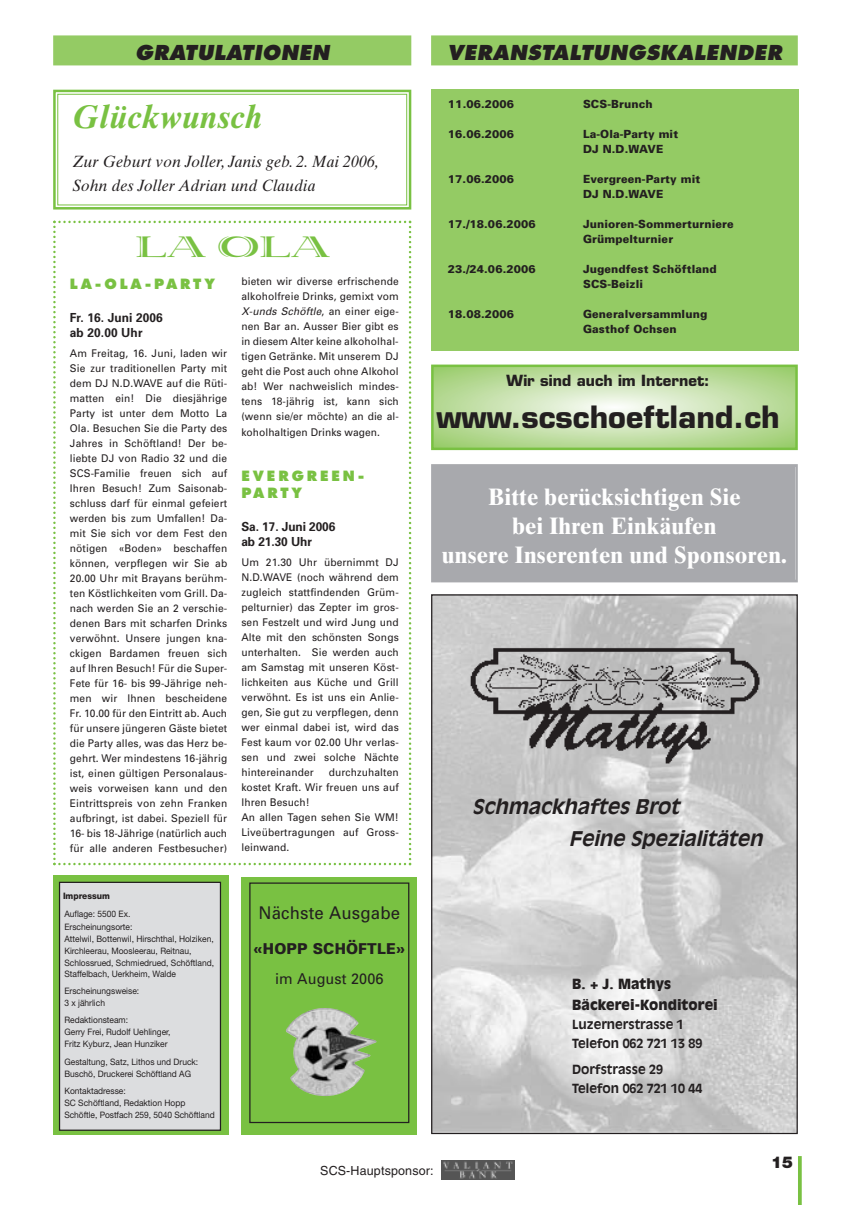
<style>
.page{position:relative;width:851px;height:1205px;background:#fff}
.page>*{position:absolute;margin:0;border:0;box-sizing:border-box;transform-origin:0 0}
.t1{font:italic 700 32.5px "Times Ten";letter-spacing:.01em;color:#79c142;scale:.96 1}
.t2{font:700 30px "Eurostile";color:#231f20}
.t3{font:30px "Viva Bold Extra Extended";color:#79c142;scale:.96 1}
.t4{font:700 23.75px/28.8px "Times Ten";letter-spacing:.01em;color:#fff;text-align:center;scale:.96 1}
.t5{font:italic 700 20px/31.2px "Antique Olive";color:#231f20}
.t6{font:italic 800 20px "Futura";letter-spacing:.025em;color:#231f20}
.t7{font:17.5px "Univers";letter-spacing:.01em;color:#231f20;scale:.96 1}
.t8{font:italic 16.25px/23.8px "Times Ten";letter-spacing:.01em;color:#231f20;scale:.96 1}
.t9{font:900 16.25px "Helvetica Neue";color:#231f20}
.t10{font:700 15px "Eurostile";color:#231f20}
.t11{font:900 15px "Univers";letter-spacing:.015em;color:#231f20;scale:.96 1}
.t12{font:15px "Univers";letter-spacing:.01em;color:#231f20;scale:.96 1}
.t13{font:900 13.88px/20.9px "Antique Olive";color:#231f20}
.t14{font:800 13.75px/17.5px "Futura";letter-spacing:.21em;color:#79c142}
.t15{font:700 12.5px/18.8px "Antique Olive";color:#231f20}
.t16{font:700 12.5px/15px "Univers";color:#231f20;scale:.95 1}
.t17{font:12.5px "Helvetica";letter-spacing:.01em;color:#231f20}
.t18{font:900 11.25px/15px "Univers";letter-spacing:.015em;color:#231f20;scale:.96 1}
.t19{font:10.62px/15px "Univers";letter-spacing:.01em;color:#231f20;text-align:justify;scale:.96 1}
.t20{font:8.88px/11.9px "Helvetica Neue";color:#231f20;scale:.95 1}
.t21{font:800 8.88px "Helvetica Neue";color:#231f20;scale:.95 1}
.s1{font-style:italic}
</style>
<div class="page">
<svg style="left:53px;top:221px;width:358px;height:644px"></svg>
<img style="left:433px;top:596px;width:362px;height:536px">
<svg style="left:798px;top:1156px;width:3px;height:49px"></svg>
<img style="left:441px;top:1160px;width:73px;height:19px">
<img style="left:467px;top:644px;width:294px;height:121px">
<div style="left:431px;top:35px;width:366px;height:30px;background:#94cb64"></div>
<div style="left:53px;top:35px;width:358px;height:30px;background:#94cb64"></div>
<svg style="left:434px;top:367px;width:360px;height:80px;background:#c4e0a9"></svg>
<div style="left:431px;top:364px;width:366px;height:86px;border:2px solid #79c142"></div>
<div style="left:431px;top:89px;width:367px;height:261px;background:#94cb64"></div>
<div style="left:433px;top:467px;width:362px;height:113px;background:#a8a9ad"></div>
<div style="left:431px;top:464px;width:366px;height:118px;border:2px solid #a8a9ad"></div>
<div style="left:54px;top:91px;width:356px;height:117px;border:3px solid #fff"></div>
<div style="left:53px;top:90px;width:358px;height:120px;border:2px solid #79c142"></div>
<div style="left:57px;top:94px;width:350px;height:111px;border:1px solid #79c142"></div>
<div style="left:241px;top:877px;width:176px;height:257px;background:#79c142"></div>
<div style="left:249px;top:882px;width:160px;height:241px;border:1px solid #231f20"></div>
<div style="left:53px;top:875px;width:176px;height:260px;background:#79c142"></div>
<div style="left:60px;top:883px;width:160px;height:246px;background:#dcdddf"></div>
<div style="left:59px;top:882px;width:162px;height:249px;border:1px solid #231f20"></div>
<img style="left:286px;top:1008px;width:91px;height:88px">
<h3 class="t6" style="left:135px;top:44px;width:195px">GRATULATIONEN</h3>
<h3 class="t6" style="left:447px;top:44px;width:336px">VERANSTALTUNGSKALENDER</h3>
<p class="t18" style="left:448px;top:98px;width:70px">11.06.2006</p>
<p class="t18" style="left:583px;top:98px;width:74px">SCS-Brunch</p>
<p class="t18" style="left:448px;top:128px;width:70px">16.06.2006</p>
<p class="t18" style="left:583px;top:128px;width:101px">La-Ola-Party mit<br>DJ N.D.WAVE</p>
<p class="t18" style="left:448px;top:173px;width:70px">17.06.2006</p>
<p class="t18" style="left:583px;top:173px;width:123px">Evergreen-Party mit<br>DJ N.D.WAVE</p>
<p class="t18" style="left:448px;top:218px;width:93px">17./18.06.2006</p>
<p class="t18" style="left:583px;top:218px;width:158px">Junioren-Sommerturniere<br>Grümpelturnier</p>
<p class="t18" style="left:448px;top:263px;width:93px">23./24.06.2006</p>
<p class="t18" style="left:583px;top:263px;width:141px">Jugendfest Schöftland<br>SCS-Beizli</p>
<p class="t18" style="left:448px;top:308px;width:70px">18.08.2006</p>
<p class="t18" style="left:583px;top:308px;width:131px">Generalversammlung<br>Gasthof Ochsen</p>
<h1 class="t1" style="left:72px;top:105px;width:199px">Glückwunsch</h1>
<h3 class="t8" style="left:72px;top:151px;width:321px">Zur Geburt von Joller, Janis geb. 2. Mai 2006,<br>Sohn des Joller Adrian und Claudia</h3>
<h2 class="t3" style="left:136px;top:234px;width:202px">LA OLA</h2>
<p class="t14" style="left:70px;top:276px;width:146px">LA-OLA-PARTY</p>
<p class="t16" style="left:70px;top:311px;width:99px">Fr. 16. Juni 2006 ab 20.00 Uhr</p>
<p class="t19" style="left:70px;top:346px;width:165px">Am Freitag, 16. Juni, laden wir Sie zur traditionellen Party mit dem DJ N.D.WAVE auf die Rüti&shy;matten ein! Die diesjährige Party ist unter dem Motto La Ola. Besuchen Sie die Party des Jahres in Schöftland! Der be&shy;liebte DJ von Radio 32 und die SCS-Familie freuen sich auf Ihren Besuch! Zum Saisonab&shy;schluss darf für einmal gefeiert werden bis zum Umfallen! Da&shy;mit Sie sich vor dem Fest den nötigen «Boden» beschaffen können, verpflegen wir Sie ab 20.00 Uhr mit Brayans berühm&shy;ten Köstlichkeiten vom Grill. Da&shy;nach werden Sie an 2 verschie&shy;denen Bars mit scharfen Drinks verwöhnt. Unsere jungen kna&shy;ckigen Bardamen freuen sich auf Ihren Besuch! Für die Super-Fete für 16- bis 99-Jährige neh&shy;men wir Ihnen bescheidene Fr. 10.00 für den Eintritt ab. Auch für unsere jüngeren Gäste bietet die Party alles, was das Herz be&shy;gehrt. Wer mindestens 16-jährig ist, einen gültigen Personalaus&shy;weis vorweisen kann und den Eintrittspreis von zehn Franken aufbringt, ist dabei. Speziell für 16- bis 18-Jährige (natürlich auch für alle anderen Festbesucher)</p>
<p class="t19" style="left:241px;top:275px;width:165px">bieten wir diverse erfrischende alkoholfreie Drinks, gemixt vom <span class="s1">X-unds Schöftle</span>, an einer eige&shy;nen Bar an. Ausser Bier gibt es in diesem Alter keine alkoholhal&shy;tigen Getränke. Mit unserem DJ geht die Post auch ohne Alkohol ab! Wer nachweislich mindes&shy;tens 18-jährig ist, kann sich (wenn sie/er möchte) an die al&shy;koholhaltigen Drinks wagen.</p>
<p class="t14" style="left:241px;top:468px;width:124px">EVERGREEN-<br>PARTY</p>
<p class="t16" style="left:241px;top:520px;width:100px">Sa. 17. Juni 2006 ab 21.30 Uhr</p>
<p class="t19" style="left:241px;top:555px;width:165px">Um 21.30 Uhr übernimmt DJ N.D.WAVE (noch während dem zugleich stattfindenden Grüm&shy;pelturnier) das Zepter im gros&shy;sen Festzelt und wird Jung und Alte mit den schönsten Songs unterhalten. Sie werden auch am Samstag mit unseren Köst&shy;lichkeiten aus Küche und Grill verwöhnt. Es ist uns ein Anlie&shy;gen, Sie gut zu verpflegen, denn wer einmal dabei ist, wird das Fest kaum vor 02.00 Uhr verlas&shy;sen und zwei solche Nächte hintereinander</p>
<h3 class="t10" style="left:506px;top:375px;width:205px">Wir sind auch im Internet:</h3>
<h2 class="t2" style="left:436px;top:405px;width:344px">www.scschoeftland.ch</h2>
<h3 class="t4" style="left:442px;top:485px;width:361px">Bitte berücksichtigen Sie<br>bei Ihren Einkäufen<br>unsere Inserenten und Sponsoren.</h3>
<p class="t19" style="left:241px;top:765px;width:165px;text-align:left;text-indent:87px">durchzuhalten kostet Kraft. Wir freuen uns auf<br>Ihren Besuch!<br>An allen Tagen sehen Sie WM!<br>Liveübertragungen auf Gross&shy;leinwand.</p>
<h3 class="t5" style="left:568px;top:792px;width:199px;text-indent:-97px">Schmackhaftes Brot<br>Feine Spezialitäten</h3>
<p class="t21" style="left:63px;top:893px;width:51px">Impressum</p>
<p class="t20" style="left:64px;top:908px;width:73px;line-height:13.4px">Auflage: 5500 Ex.<br>Erscheinungsorte:</p>
<p class="t20" style="left:64px;top:933px;width:159px">Attelwil, Bottenwil, Hirschthal, Holziken, Kirchleerau, Moosleerau, Reitnau, Schlossrued, Schmiedrued, Schöftland, Staffelbach, Uerkheim, Walde</p>
<p class="t20" style="left:64px;top:986px;width:80px">Erscheinungsweise:<br>3 x jährlich</p>
<p class="t20" style="left:64px;top:1015px;width:113px">Redaktionsteam:<br>Gerry Frei, Rudolf Uehlinger,<br>Fritz Kyburz, Jean Hunziker</p>
<p class="t20" style="left:64px;top:1057px;width:142px">Gestaltung, Satz, Lithos und Druck:<br>Buschö, Druckerei Schöftland AG</p>
<p class="t20" style="left:64px;top:1086px;width:160px">Kontaktadresse:<br>SC Schöftland, Redaktion Hopp<br>Schöftle, Postfach 259, 5040 Schöftland</p>
<h3 class="t7" style="left:258px;top:906px;width:149px">Nächste Ausgabe</h3>
<h3 class="t11" style="left:253px;top:943px;width:160px">«HOPP SCHÖFTLE»</h3>
<h3 class="t12" style="left:275px;top:973px;width:114px">im August 2006</h3>
<p class="t17" style="left:320px;top:1165px;width:115px">SCS-Hauptsponsor:</p>
<h3 class="t13" style="left:572px;top:974px;width:147px">B. + J. Mathys<br>Bäckerei-Konditorei</h3>
<p class="t15" style="left:572px;top:1016px;width:132px">Luzernerstrasse 1<br>Telefon 062 721 13 89</p>
<p class="t15" style="left:572px;top:1061px;width:132px">Dorfstrasse 29<br>Telefon 062 721 10 44</p>
<h3 class="t9" style="left:771px;top:1156px;width:23px">15</h3>
</div>
